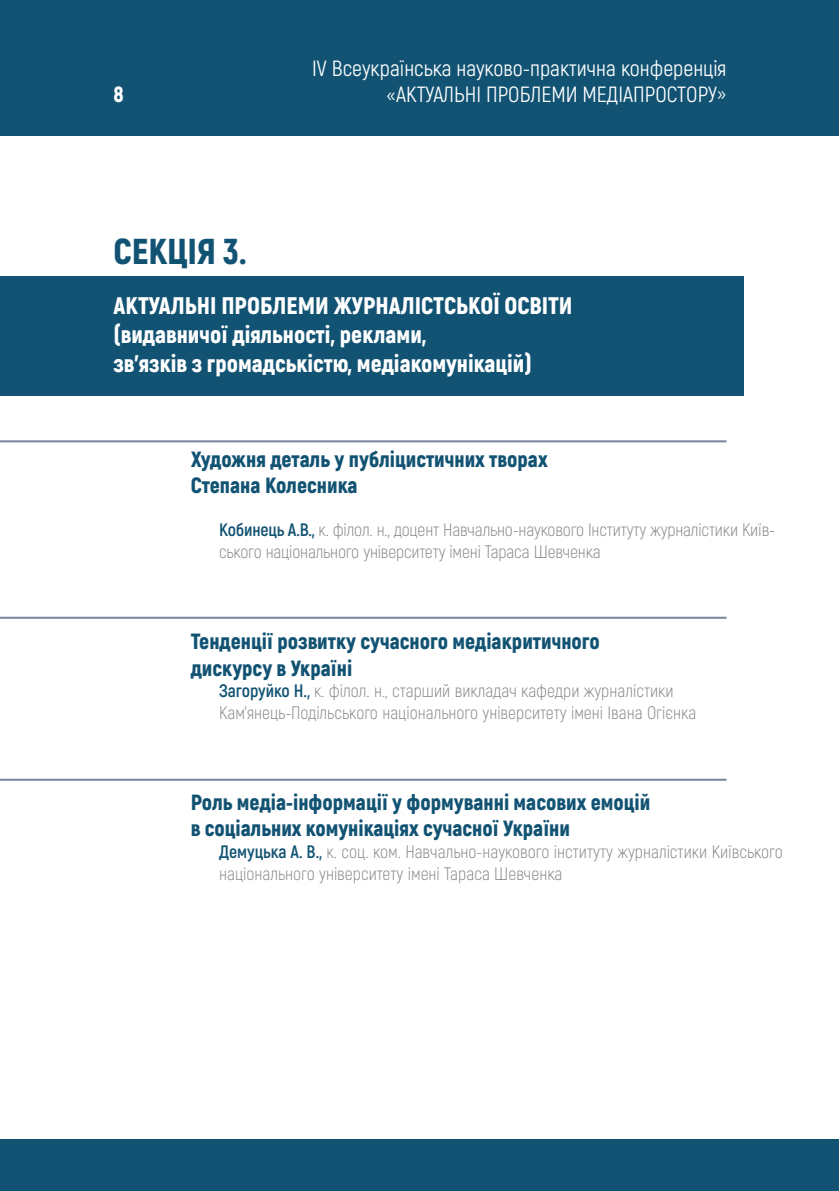
<style>
.page{position:relative;width:840px;height:1191px;background:#fff}
.page>*{position:absolute;margin:0;border:0;box-sizing:border-box;transform-origin:0 0}
.t1{font:900 36px "Akrobat";color:#125373}
.avtor{font:900 24px/28.8px "Akrobat";color:#fff}
.zagolovok{font:900 22px/26.4px "Akrobat";color:#125373}
.t2{font:22px "Akrobat";color:#fff}
.t3{font:900 22px "Akrobat";color:#fff}
.avtor-2{font:300 18px/21.6px "Akrobat";color:#808285}
.s1{font-weight:700;color:#125373}
</style>
<div class="page">
<div style="left:0;top:0;width:838px;height:136px;background:#125373"></div>
<div style="left:0;top:1140px;width:838px;height:51px;background:#125373"></div>
<div style="left:0;top:276px;width:743px;height:119px;background:#125373"></div>
<hr style="left:0;top:440px;width:726px;height:2px;background:#75839b">
<hr style="left:0;top:617px;width:726px;height:2px;background:#75839b">
<hr style="left:0;top:778px;width:726px;height:2px;background:#75839b">
<p class="t2" style="left:312px;top:55px;width:415px">ІV Всеукраїнська науково-практична конференція</p>
<p class="t3" style="left:113px;top:80px;width:12px">8</p>
<p class="t2" style="left:386px;top:81px;width:341px">«АКТУАЛЬНІ ПРОБЛЕМИ МЕДІАПРОСТОРУ»</p>
<p class="t1" style="left:113px;top:228px;width:134px">СЕКЦІЯ 3.</p>
<p class="avtor" style="left:113px;top:291px;width:460px">АКТУАЛЬНІ ПРОБЛЕМИ ЖУРНАЛІСТСЬКОЇ ОСВІТИ</p>
<p class="avtor" style="left:113px;top:320px;width:419px">(видавничої діяльності, реклами,<br>зв’язків з громадськістю, медіакомунікацій)</p>
<p class="zagolovok" style="left:190px;top:445px;width:358px">Художня деталь у публіцистичних творах<br>Степана Колесника</p>
<p class="avtor-2" style="left:219px;top:519px;width:557px"><span class="s1">Кобинець А.В.,</span> к. філол. н., доцент Навчально-наукового Інституту журналістики Київ&shy;ського національного університету імені Тараса Шевченка</p>
<p class="zagolovok" style="left:190px;top:628px;width:410px">Тенденції розвитку сучасного медіакритичного дискурсу в Україні</p>
<p class="avtor-2" style="left:219px;top:680px;width:478px"><span class="s1">Загоруйко Н.,</span> к. філол. н., старший викладач кафедри журналістики<br>Кам’янець-Подільського національного університету імені Івана Огієнка</p>
<p class="zagolovok" style="left:190px;top:789px;width:461px">Роль медіа-інформації у формуванні масових емоцій в соціальних комунікаціях сучасної України</p>
<p class="avtor-2" style="left:219px;top:841px;width:565px"><span class="s1">Демуцька А. В.,</span> к. соц. ком. Навчально-наукового інституту журналістики Київського національного університету імені Тараса Шевченка</p>
</div>
